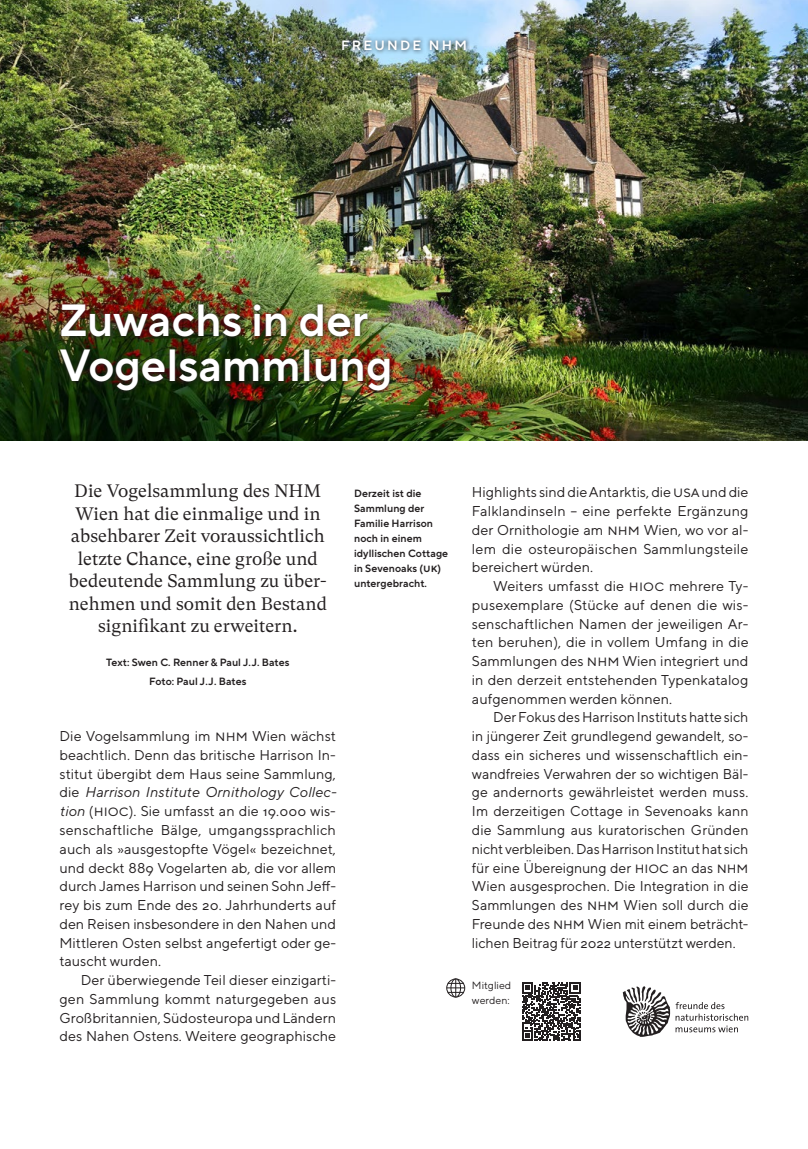
<style>
.page{position:relative;width:808px;height:1149px;background:#fff}
.page>*{position:absolute;margin:0;border:0;box-sizing:border-box;transform-origin:0 0}
.t1{font:600 45px/45px "TT Norms Pro";color:#fff}
.t2{font:18px/22.5px "GT Super Text";color:#231f20;text-align:center}
.t3{font:14.25px/18.8px "TT Norms Pro";letter-spacing:.005em;color:#231f20;text-align:justify}
.t4{font:600 13.5px "TT Norms Pro";letter-spacing:.165em;color:#fff}
.t5{font:600 10.5px/15px "TT Norms Pro";letter-spacing:.005em;color:#231f20;text-align:center}
.t6{font:10.5px/15px "TT Norms Pro";letter-spacing:.005em;color:#231f20}
.s1{font-style:italic}
</style>
<div class="page">
<img style="left:0;top:0;width:808px;height:440px">
<img style="left:56px;top:300px;width:338px;height:95px">
<svg style="left:337px;top:35px;width:133px;height:20px"></svg>
<svg style="left:623px;top:986px;width:125px;height:50px"></svg>
<div style="left:446px;top:978px;width:19px;height:19px;border:1px solid #231f20;border-radius:50%"></div>
<div style="left:451px;top:978px;width:10px;height:19px;border:1px solid #231f20;border-radius:50%"></div>
<svg style="left:447px;top:978px;width:18px;height:18px"></svg>
<svg style="left:522px;top:982px;width:59px;height:58px"></svg>
<p class="t4" style="left:341px;top:35px;width:127px">FREUNDE NHM</p>
<h1 class="t1" style="left:60px;top:294px;width:335px">Zuwachs in der<br>Vogelsammlung</h1>
<p class="t2" style="left:69px;top:479px;width:260px">Die Vogelsammlung des NHM<br>Wien hat die einmalige und in absehbarer Zeit voraussichtlich letzte Chance, eine große und bedeutende Sammlung zu über&shy;nehmen und somit den Bestand signifikant zu erweitern.</p>
<p class="t5" style="left:106px;top:652px;width:185px;line-height:18.8px">Text: Swen C. Renner &amp; Paul J. J. Bates<br>Foto: Paul J. J. Bates</p>
<p class="t5" style="left:354px;top:485px;width:96px;text-align:left">Derzeit ist die<br>Sammlung der<br>Familie Harrison noch in einem idyllischen Cottage in Sevenoaks (U K) untergebracht.</p>
<p class="t3" style="left:60px;top:726px;width:278px">Die Vogelsammlung im NHM Wien wächst beachtlich. Denn das britische Harrison In&shy;stitut übergibt dem Haus seine Sammlung, die <span class="s1">Harrison Institute Ornithology Collec&shy;tion</span> (HIOC). Sie umfasst an die 19.000 wis&shy;senschaftliche Bälge, umgangssprachlich auch als »ausgestopfte Vögel« bezeichnet, und deckt 889 Vogelarten ab, die vor allem durch James Harrison und seinen Sohn Jeff&shy;rey bis zum Ende des 20. Jahrhunderts auf den Reisen insbesondere in den Nahen und Mittleren Osten selbst angefertigt oder ge&shy;tauscht wurden.</p>
<p class="t3" style="left:60px;top:969px;width:278px;text-indent:21px">Der überwiegende Teil dieser einzigarti&shy;gen Sammlung kommt naturgegeben aus Großbritannien, Südosteuropa und Ländern des Nahen Ostens. Weitere geographische</p>
<p class="t3" style="left:472px;top:482px;width:278px">Highlights sind die Antarktis, die USA und die Falklandinseln – eine perfekte Ergänzung der Ornithologie am NHM Wien, wo vor al&shy;lem die osteuropäischen Sammlungsteile bereichert würden.</p>
<p class="t3" style="left:472px;top:576px;width:278px;text-indent:21px">Weiters umfasst die HIOC mehrere Ty&shy;pusexemplare (Stücke auf denen die wis&shy;senschaftlichen Namen der jeweiligen Ar&shy;ten beruhen), die in vollem Umfang in die Sammlungen des NHM Wien integriert und in den derzeit entstehenden Typenkatalog aufgenommen werden können.</p>
<p class="t3" style="left:472px;top:707px;width:278px;text-indent:21px">Der Fokus des Harrison Instituts hatte sich in jüngerer Zeit grundlegend gewandelt, so&shy;dass ein sicheres und wissenschaftlich ein&shy;wandfreies Verwahren der so wichtigen Bäl&shy;ge andernorts gewährleistet werden muss.<br>Im derzeitigen Cottage in Sevenoaks kann die Sammlung aus kuratorischen Gründen nicht verbleiben. Das Harrison Institut hat sich für eine Übereignung der HIOC an das NHM Wien ausgesprochen. Die Integration in die Sammlungen des NHM Wien soll durch die Freunde des NHM Wien mit einem beträcht&shy;lichen Beitrag für 2022 unterstützt werden.</p>
<p class="t6" style="left:472px;top:976px;width:41px">Mitglied werden:</p>
</div>
